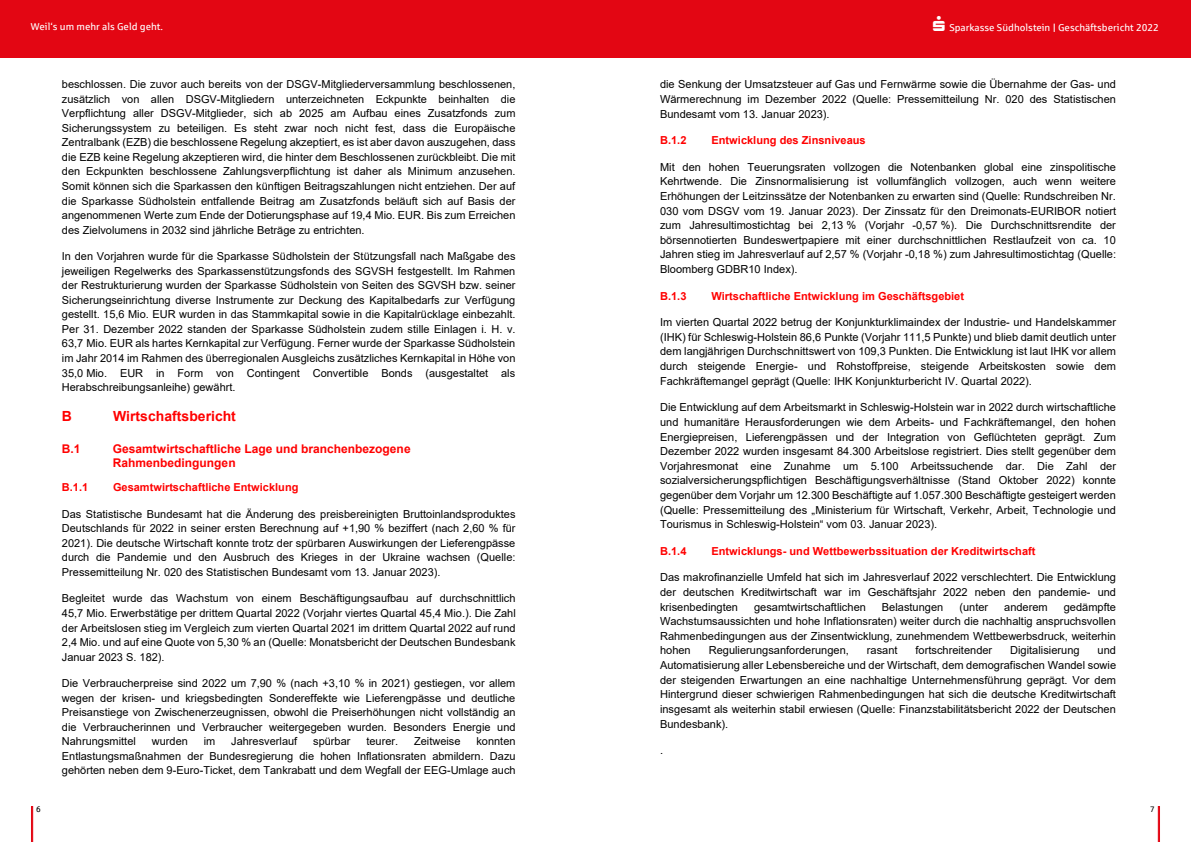
<style>
.page{position:relative;width:1191px;height:842px;background:#fff}
.page>*{position:absolute;margin:0;border:0;box-sizing:border-box;transform-origin:0 0}
.t1{font:700 14px "Arial";color:#f00}
.t2{font:700 12px/13.8px "Arial";color:#f00}
.t3{font:11px/14.6px "Arial";color:#000;text-align:justify}
.t4{font:700 11px "Arial";color:#f00}
.t5{font:10px "Sparkasse Rg";color:#fff}
.t6{font:8px "Sparkasse Rg";color:#000}
.s1{font-weight:700}
</style>
<div class="page">
<div style="left:0;top:0;width:1191px;height:58px;background:#e30613"></div>
<svg style="left:31px;top:806px;width:2px;height:36px"></svg>
<svg style="left:1157px;top:806px;width:3px;height:36px"></svg>
<p class="t5" style="left:31px;top:21px;width:133px">Weil‘s um mehr als Geld geht.</p>
<p class="t3" style="left:62px;top:77px;width:455px">beschlossen. Die zuvor auch bereits von der DSGV-Mitgliederversammlung beschlossenen, zusätzlich von allen DSGV-Mitgliedern unterzeichneten Eckpunkte beinhalten die Verpflichtung aller DSGV-Mitglieder, sich ab 2025 am Aufbau eines Zusatzfonds zum Sicherungssystem zu beteiligen. Es steht zwar noch nicht fest, dass die Europäische Zentralbank (EZB) die beschlossene Regelung akzeptiert, es ist aber davon auszugehen, dass die EZB keine Regelung akzeptieren wird, die hinter dem Beschlossenen zurückbleibt. Die mit den Eckpunkten beschlossene Zahlungsverpflichtung ist daher als Minimum anzusehen.<br>Somit können sich die Sparkassen den künftigen Beitragszahlungen nicht entziehen. Der auf die Sparkasse Südholstein entfallende Beitrag am Zusatzfonds beläuft sich auf Basis der angenommenen Werte zum Ende der Dotierungsphase auf 19,4 Mio. EUR. Bis zum Erreichen des Zielvolumens in 2032 sind jährliche Beträge zu entrichten.</p>
<p class="t3" style="left:62px;top:249px;width:455px">In den Vorjahren wurde für die Sparkasse Südholstein der Stützungsfall nach Maßgabe des jeweiligen Regelwerks des Sparkassenstützungsfonds des SGVSH festgestellt. Im Rahmen der Restrukturierung wurden der Sparkasse Südholstein von Seiten des SGVSH bzw. seiner Sicherungseinrichtung diverse Instrumente zur Deckung des Kapitalbedarfs zur Verfügung gestellt. 15,6 Mio. EUR wurden in das Stammkapital sowie in die Kapitalrücklage einbezahlt.<br>Per 31. Dezember 2022 standen der Sparkasse Südholstein zudem stille Einlagen i. H. v.<br>63,7 Mio. EUR als hartes Kernkapital zur Verfügung. Ferner wurde der Sparkasse Südholstein im Jahr 2014 im Rahmen des überregionalen Ausgleichs zusätzliches Kernkapital in Höhe von 35,0 Mio. EUR in Form von Contingent Convertible Bonds (ausgestaltet als Herabschreibungsanleihe) gewährt.</p>
<p class="t1" style="left:62px;top:406px;width:12px">B</p>
<p class="t1" style="left:113px;top:406px;width:124px">Wirtschaftsbericht</p>
<p class="t2" style="left:62px;top:442px;width:20px">B.1</p>
<p class="t2" style="left:113px;top:442px;width:299px">Gesamtwirtschaftliche Lage und branchenbezogene<br>Rahmenbedingungen</p>
<p class="t4" style="left:62px;top:480px;width:28px">B.1.1</p>
<p class="t4" style="left:113px;top:480px;width:187px">Gesamtwirtschaftliche Entwicklung</p>
<p class="t3" style="left:62px;top:506px;width:455px">Das Statistische Bundesamt hat die Änderung des preisbereinigten Bruttoinlandsproduktes Deutschlands für 2022 in seiner ersten Berechnung auf +1,90 % beziffert (nach 2,60 % für 2021). Die deutsche Wirtschaft konnte trotz der spürbaren Auswirkungen der Lieferengpässe durch die Pandemie und den Ausbruch des Krieges in der Ukraine wachsen (Quelle:<br>Pressemitteilung Nr. 020 des Statistischen Bundesamt vom 13. Januar 2023).</p>
<p class="t3" style="left:62px;top:591px;width:455px">Begleitet wurde das Wachstum von einem Beschäftigungsaufbau auf durchschnittlich 45,7 Mio. Erwerbstätige per drittem Quartal 2022 (Vorjahr viertes Quartal 45,4 Mio.). Die Zahl der Arbeitslosen stieg im Vergleich zum vierten Quartal 2021 im drittem Quartal 2022 auf rund 2,4 Mio. und auf eine Quote von 5,30 % an (Quelle: Monatsbericht der Deutschen Bundesbank Januar 2023 S. 182).</p>
<p class="t3" style="left:62px;top:676px;width:455px">Die Verbraucherpreise sind 2022 um 7,90 % (nach +3,10 % in 2021) gestiegen, vor allem wegen der krisen- und kriegsbedingten Sondereffekte wie Lieferengpässe und deutliche Preisanstiege von Zwischenerzeugnissen, obwohl die Preiserhöhungen nicht vollständig an die Verbraucherinnen und Verbraucher weitergegeben wurden. Besonders Energie und Nahrungsmittel</p>
<p class="t3" style="left:152px;top:734px;width:38px">wurden</p>
<p class="t3" style="left:204px;top:734px;width:13px">im</p>
<p class="t3" style="left:231px;top:734px;width:67px">Jahresverlauf</p>
<p class="t3" style="left:313px;top:734px;width:39px">spürbar</p>
<p class="t3" style="left:366px;top:734px;width:33px">teurer.</p>
<p class="t3" style="left:414px;top:734px;width:48px">Zeitweise</p>
<p class="t3" style="left:62px;top:734px;width:455px;text-indent:414px">konnten Entlastungsmaßnahmen der Bundesregierung die hohen Inflationsraten abmildern. Dazu gehörten neben dem 9-Euro-Ticket, dem Tankrabatt und dem Wegfall der EEG-Umlage auch</p>
<p class="t5" style="left:949px;top:21px;width:211px">Sparkasse Südholstein <span class="s1">|</span> Geschäftsbericht 2022</p>
<p class="t3" style="left:660px;top:77px;width:457px">die Senkung der Umsatzsteuer auf Gas und Fernwärme sowie die Übernahme der Gas- und Wärmerechnung im Dezember 2022 (Quelle: Pressemitteilung Nr. 020 des Statistischen Bundesamt vom 13. Januar 2023).</p>
<p class="t4" style="left:660px;top:133px;width:28px">B.1.2</p>
<p class="t4" style="left:711px;top:133px;width:156px">Entwicklung des Zinsniveaus</p>
<p class="t3" style="left:660px;top:159px;width:458px">Mit den hohen Teuerungsraten vollzogen die Notenbanken global eine zinspolitische Kehrtwende. Die Zinsnormalisierung ist vollumfänglich vollzogen, auch wenn weitere Erhöhungen der Leitzinssätze der Notenbanken zu erwarten sind (Quelle: Rundschreiben Nr.<br>030 vom DSGV vom 19. Januar 2023). Der Zinssatz für den Dreimonats-EURIBOR notiert zum Jahresultimostichtag bei 2,13 % (Vorjahr -0,57 %). Die Durchschnittsrendite der börsennotierten Bundeswertpapiere mit einer durchschnittlichen Restlaufzeit von ca. 10<br>Jahren stieg im Jahresverlauf auf 2,57 % (Vorjahr -0,18 %) zum Jahresultimostichtag (Quelle:<br>Bloomberg GDBR10 Index).</p>
<p class="t4" style="left:660px;top:288px;width:28px">B.1.3</p>
<p class="t4" style="left:711px;top:288px;width:254px">Wirtschaftliche Entwicklung im Geschäftsgebiet</p>
<p class="t3" style="left:660px;top:315px;width:457px">Im vierten Quartal 2022 betrug der Konjunkturklimaindex der Industrie- und Handelskammer (IHK) für Schleswig-Holstein 86,6 Punkte (Vorjahr 111,5 Punkte) und blieb damit deutlich unter dem langjährigen Durchschnittswert von 109,3 Punkten. Die Entwicklung ist laut IHK vor allem durch steigende Energie- und Rohstoffpreise, steigende Arbeitskosten sowie dem Fachkräftemangel geprägt (Quelle: IHK Konjunkturbericht IV. Quartal 2022).</p>
<p class="t3" style="left:660px;top:400px;width:457px">Die Entwicklung auf dem Arbeitsmarkt in Schleswig-Holstein war in 2022 durch wirtschaftliche und humanitäre Herausforderungen wie dem Arbeits- und Fachkräftemangel, den hohen Energiepreisen, Lieferengpässen und der Integration von Geflüchteten geprägt. Zum Dezember 2022 wurden insgesamt 84.300 Arbeitslose registriert. Dies stellt gegenüber dem Vorjahresmonat eine Zunahme um 5.100 Arbeitssuchende dar. Die Zahl der sozialversicherungspflichtigen Beschäftigungsverhältnisse (Stand Oktober 2022) konnte gegenüber dem Vorjahr um 12.300 Beschäftigte auf 1.057.300 Beschäftigte gesteigert werden (Quelle: Pressemitteilung des „Ministerium für Wirtschaft, Verkehr, Arbeit, Technologie und Tourismus in Schleswig-Holstein“ vom 03. Januar 2023).</p>
<p class="t4" style="left:660px;top:543px;width:28px">B.1.4</p>
<p class="t4" style="left:711px;top:543px;width:326px">Entwicklungs- und Wettbewerbssituation der Kreditwirtschaft</p>
<p class="t3" style="left:660px;top:570px;width:457px">Das makrofinanzielle Umfeld hat sich im Jahresverlauf 2022 verschlechtert. Die Entwicklung der deutschen Kreditwirtschaft war im Geschäftsjahr 2022 neben den pandemie- und krisenbedingten</p>
<p class="t3" style="left:660px;top:599px;width:457px;text-indent:404px">gedämpfte Wachstumsaussichten und hohe Inflationsraten) weiter durch die nachhaltig anspruchsvollen Rahmenbedingungen aus der Zinsentwicklung, zunehmendem Wettbewerbsdruck, weiterhin hohen</p>
<p class="t3" style="left:754px;top:599px;width:113px">gesamtwirtschaftlichen</p>
<p class="t3" style="left:882px;top:599px;width:63px">Belastungen</p>
<p class="t3" style="left:959px;top:599px;width:30px">(unter</p>
<p class="t3" style="left:1004px;top:599px;width:45px">anderem</p>
<p class="t3" style="left:708px;top:643px;width:142px">Regulierungsanforderungen,</p>
<p class="t3" style="left:867px;top:643px;width:32px">rasant</p>
<p class="t3" style="left:915px;top:643px;width:78px">fortschreitender</p>
<p class="t3" style="left:1010px;top:643px;width:71px">Digitalisierung</p>
<p class="t3" style="left:660px;top:643px;width:457px;text-indent:437px">und Automatisierung aller Lebensbereiche und der Wirtschaft, dem demografischen Wandel sowie der steigenden Erwartungen an eine nachhaltige Unternehmensführung geprägt. Vor dem Hintergrund dieser schwierigen Rahmenbedingungen hat sich die deutsche Kreditwirtschaft insgesamt als weiterhin stabil erwiesen (Quelle: Finanzstabilitätsbericht 2022 der Deutschen Bundesbank).</p>
<p class="t3" style="left:660px;top:743px;width:5px">.</p>
<p class="t6" style="left:36px;top:804px;width:6px">6</p>
<p class="t6" style="left:1150px;top:804px;width:6px">7</p>
</div>
